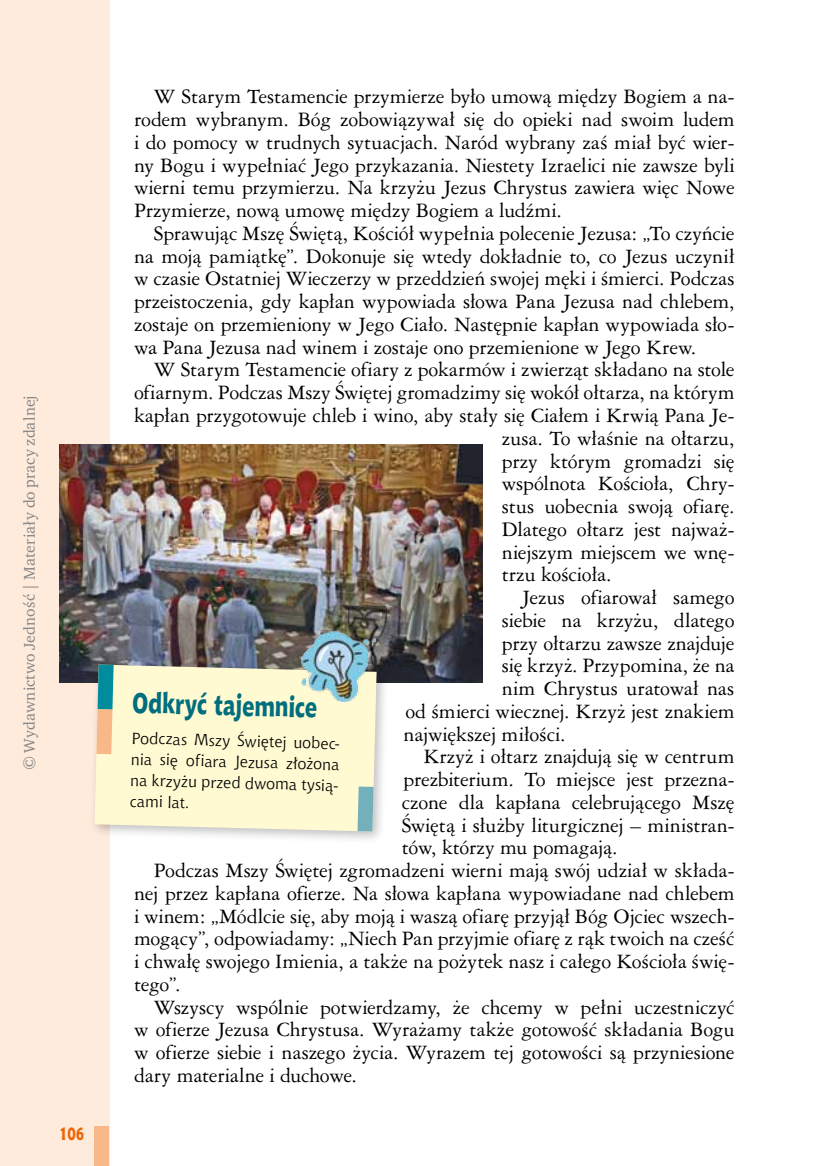
<style>
.page{position:relative;width:819px;height:1166px;background:#fff}
.page>*{position:absolute;margin:0;border:0;box-sizing:border-box;transform-origin:0 0}
.t1{font:28px "Chianti X Bd PL";color:#006e7e;scale:.75 1}
.t2{font:19.25px/22.8px "Ameri Garmnd PL";letter-spacing:-.005em;color:#000;text-align:justify}
.t3{font:17.5px "Chianti X Bd PL";color:#ec6608;scale:.75 1}
.t4{font:15.75px/21.2px "Chianti PL";color:#000}
.t5{font:15.75px "Charter ITC Pro";letter-spacing:.01em;color:#878787}
</style>
<div class="page">
<div style="left:0;top:0;width:109px;height:1166px;background:#feebdc"></div>
<div style="left:94px;top:1126px;width:15px;height:40px;background:#f8b887"></div>
<img style="left:60px;top:445px;width:422px;height:237px">
<div style="left:88px;top:658px;width:302px;height:186px;background:#000;opacity:.25"></div>
<div style="left:95px;top:664px;width:281px;height:167px;background:#fffad2"></div>
<svg style="left:357px;top:786px;width:16px;height:45px"></svg>
<svg style="left:96px;top:664px;width:18px;height:90px;background:#8daa98"></svg>
<img style="left:301px;top:631px;width:74px;height:71px">
<p class="t5" style="left:20px;top:770px;width:377px;rotate:-90deg">© Wydawnictwo Jedność | Materiały do pracy zdalnej</p>
<p class="t3" style="left:59px;top:1123px;width:35px">106</p>
<p class="t2" style="left:134px;top:85px;width:602px;text-indent:20px">W Starym Testamencie przymierze było umową między Bogiem a na&shy;rodem wybranym. Bóg zobowiązywał się do opieki nad swoim ludem i do pomocy w trudnych sytuacjach. Naród wybrany zaś miał być wier&shy;ny Bogu i wypełniać Jego przykazania. Niestety Izraelici nie zawsze byli wierni temu przymierzu. Na krzyżu Jezus Chrystus zawiera więc Nowe Przymierze, nową umowę między Bogiem a ludźmi.</p>
<p class="t2" style="left:134px;top:221px;width:602px;text-indent:20px">Sprawując Mszę Świętą, Kościół wypełnia polecenie Jezusa: „To czyńcie na moją pamiątkę”. Dokonuje się wtedy dokładnie to, co Jezus uczynił w czasie Ostatniej Wieczerzy w przeddzień swojej męki i śmierci. Podczas przeistoczenia, gdy kapłan wypowiada słowa Pana Jezusa nad chlebem, zostaje on przemieniony w Jego Ciało. Następnie kapłan wypowiada sło&shy;wa Pana Jezusa nad winem i zostaje ono przemienione w Jego Krew.</p>
<p class="t2" style="left:154px;top:358px;width:582px">W Starym Testamencie ofiary z pokarmów i zwierząt składano na stole</p>
<p class="t2" style="left:134px;top:381px;width:602px">ofiarnym. Podczas Mszy Świętej gromadzimy się wokół ołtarza, na którym</p>
<p class="t2" style="left:134px;top:403px;width:602px">kapłan przygotowuje chleb i wino, aby stały się Ciałem i Krwią Pana Je-</p>
<p class="t2" style="left:502px;top:426px;width:234px">zusa. To właśnie na ołtarzu,</p>
<p class="t2" style="left:502px;top:449px;width:234px">przy którym gromadzi się</p>
<p class="t2" style="left:502px;top:472px;width:234px">wspólnota Kościoła, Chry-</p>
<p class="t2" style="left:502px;top:494px;width:234px">stus uobecnia swoją ofiarę.</p>
<p class="t2" style="left:502px;top:517px;width:234px">Dlatego ołtarz jest najważ-</p>
<p class="t2" style="left:502px;top:540px;width:234px">niejszym miejscem we wnę-</p>
<p class="t2" style="left:502px;top:563px;width:111px">trzu kościoła.</p>
<p class="t2" style="left:521px;top:585px;width:214px">Jezus ofiarował samego</p>
<p class="t2" style="left:502px;top:608px;width:234px">siebie na krzyżu, dlatego</p>
<p class="t2" style="left:502px;top:631px;width:234px">przy ołtarzu zawsze znajduje</p>
<p class="t2" style="left:502px;top:654px;width:234px">się krzyż. Przypomina, że na</p>
<p class="t2" style="left:502px;top:676px;width:234px">nim Chrystus uratował nas</p>
<p class="t2" style="left:405px;top:699px;width:331px">od śmierci wiecznej. Krzyż jest znakiem</p>
<p class="t2" style="left:403px;top:722px;width:163px">największej miłości.</p>
<p class="t2" style="left:423px;top:745px;width:312px">Krzyż i ołtarz znajdują się w centrum</p>
<p class="t2" style="left:403px;top:767px;width:332px">prezbiterium. To miejsce jest przezna-</p>
<p class="t2" style="left:402px;top:790px;width:334px">czone dla kapłana celebrującego Mszę</p>
<p class="t2" style="left:402px;top:813px;width:334px">Świętą i służby liturgicznej – ministran-</p>
<p class="t2" style="left:402px;top:836px;width:217px">tów, którzy mu pomagają.</p>
<p class="t2" style="left:154px;top:858px;width:582px">Podczas Mszy Świętej zgromadzeni wierni mają swój udział w składa-</p>
<p class="t2" style="left:134px;top:881px;width:602px">nej przez kapłana ofierze. Na słowa kapłana wypowiadane nad chlebem</p>
<p class="t2" style="left:134px;top:904px;width:602px">i winem: „Módlcie się, aby moją i waszą ofiarę przyjął Bóg Ojciec wszech-</p>
<p class="t2" style="left:134px;top:927px;width:602px">mogący”, odpowiadamy: „Niech Pan przyjmie ofiarę z rąk twoich na cześć</p>
<p class="t2" style="left:134px;top:950px;width:602px">i chwałę swojego Imienia, a także na pożytek nasz i całego Kościoła świę-</p>
<p class="t2" style="left:134px;top:972px;width:48px">tego”.</p>
<p class="t2" style="left:154px;top:995px;width:582px">Wszyscy wspólnie potwierdzamy, że chcemy w pełni uczestniczyć</p>
<p class="t2" style="left:134px;top:1018px;width:602px">w ofierze Jezusa Chrystusa. Wyrażamy także gotowość składania Bogu</p>
<p class="t2" style="left:134px;top:1041px;width:602px">w ofierze siebie i naszego życia. Wyrazem tej gotowości są przyniesione</p>
<p class="t2" style="left:134px;top:1063px;width:224px">dary materialne i duchowe.</p>
<h1 class="t1" style="left:133px;top:686px;width:248px;rotate:1deg">Odkryć tajemnice</h1>
<p class="t4" style="left:132px;top:726px;width:213px;rotate:2deg">Podczas Mszy Świętej uobec&shy;nia się ofiara Jezusa złożona na krzyżu przed dwoma tysią&shy;cami lat.</p>
</div>
